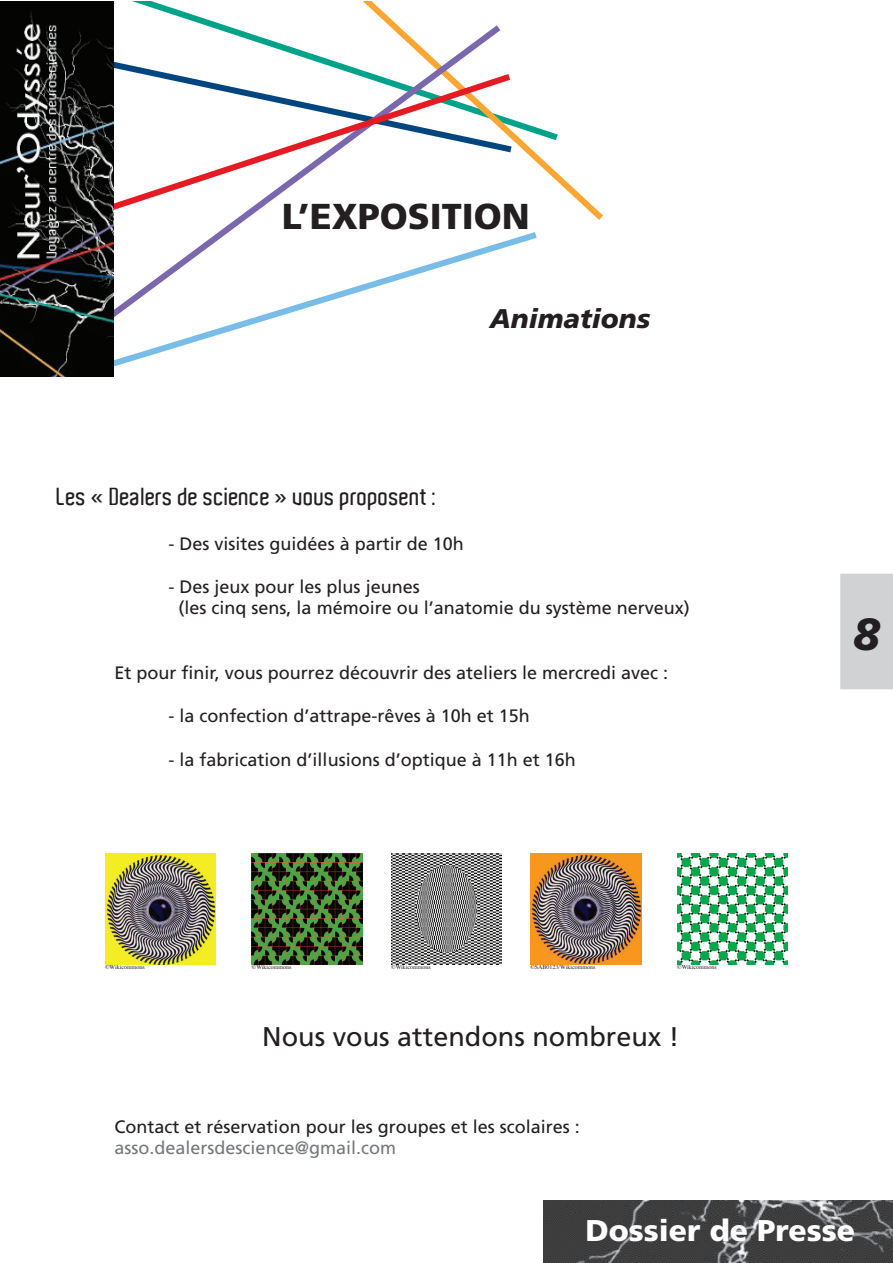
<style>
.page{position:relative;width:893px;height:1263px;background:#fff}
.page>*{position:absolute;margin:0;border:0;box-sizing:border-box;transform-origin:0 0}
.t1{font:italic 900 45px "Frutiger";color:#231f20}
.t2{font:900 36px "Frutiger";color:#231f20}
.t3{font:900 30px "Frutiger";color:#fff}
.t4{font:27px "Frutiger";color:#231f20}
.t5{font:italic 900 27px "Frutiger";color:#231f20}
.t6{font:600 24px "Aldo";color:#231f20}
.t7{font:18px/21.6px "Frutiger";color:#231f20}
.t8{font:18px "Frutiger";color:#76787b}
.t9{font:6px "Times";color:#231f20}
</style>
<div class="page">
<svg style="left:132px;top:1px;width:72px;height:18px"></svg>
<svg style="left:204px;top:1px;width:399px;height:219px"></svg>
<svg style="left:114px;top:19px;width:393px;height:50px"></svg>
<svg style="left:114px;top:69px;width:403px;height:158px"></svg>
<svg style="left:73px;top:227px;width:464px;height:150px"></svg>
<img style="left:543px;top:1201px;width:349px;height:62px">
<img style="left:0;top:1px;width:114px;height:375px">
<div style="left:840px;top:574px;width:52px;height:115px;background:#d1d2d4;border:2px solid #d1d2d4"></div>
<img style="left:530px;top:854px;width:111px;height:111px">
<img style="left:677px;top:854px;width:111px;height:110px">
<img style="left:391px;top:854px;width:111px;height:111px">
<img style="left:252px;top:854px;width:111px;height:111px">
<img style="left:105px;top:854px;width:111px;height:111px">
<h2 class="t2" style="left:282px;top:195px;width:250px">L’EXPOSITION</h2>
<h3 class="t5" style="left:490px;top:303px;width:162px">Animations</h3>
<h3 class="t6" style="left:57px;top:484px;width:381px">Les « Dealers de science » vous proposent :</h3>
<p class="t7" style="left:169px;top:532px;width:297px">- Des visites guidées à partir de 10h</p>
<p class="t7" style="left:179px;top:575px;width:513px;text-indent:-10px">- Des jeux pour les plus jeunes<br>(les cinq sens, la mémoire ou l’anatomie du système nerveux)</p>
<p class="t7" style="left:115px;top:662px;width:555px">Et pour finir, vous pourrez découvrir des ateliers le mercredi avec :</p>
<p class="t7" style="left:169px;top:705px;width:363px">- la confection d’attrape-rêves à 10h et 15h</p>
<p class="t7" style="left:169px;top:748px;width:409px">- la fabrication d’illusions d’optique à 11h et 16h</p>
<p class="t9" style="left:105px;top:965px;width:41px">©Wikicommons</p>
<p class="t9" style="left:252px;top:965px;width:41px">©Wikicommons</p>
<p class="t9" style="left:391px;top:965px;width:41px">©Wikicommons</p>
<p class="t9" style="left:677px;top:965px;width:41px">©Wikicommons</p>
<p class="t9" style="left:530px;top:965px;width:66px">©SAB0123/Wikicommons</p>
<h3 class="t4" style="left:262px;top:1021px;width:419px">Nous vous attendons nombreux !</h3>
<p class="t7" style="left:115px;top:1115px;width:467px">Contact et réservation pour les groupes et les scolaires :</p>
<p class="t8" style="left:115px;top:1137px;width:283px">asso.dealersdescience@gmail.com</p>
<h1 class="t1" style="left:853px;top:608px;width:29px">8</h1>
<h3 class="t3" style="left:585px;top:1212px;width:271px">Dossier de Presse</h3>
</div>
